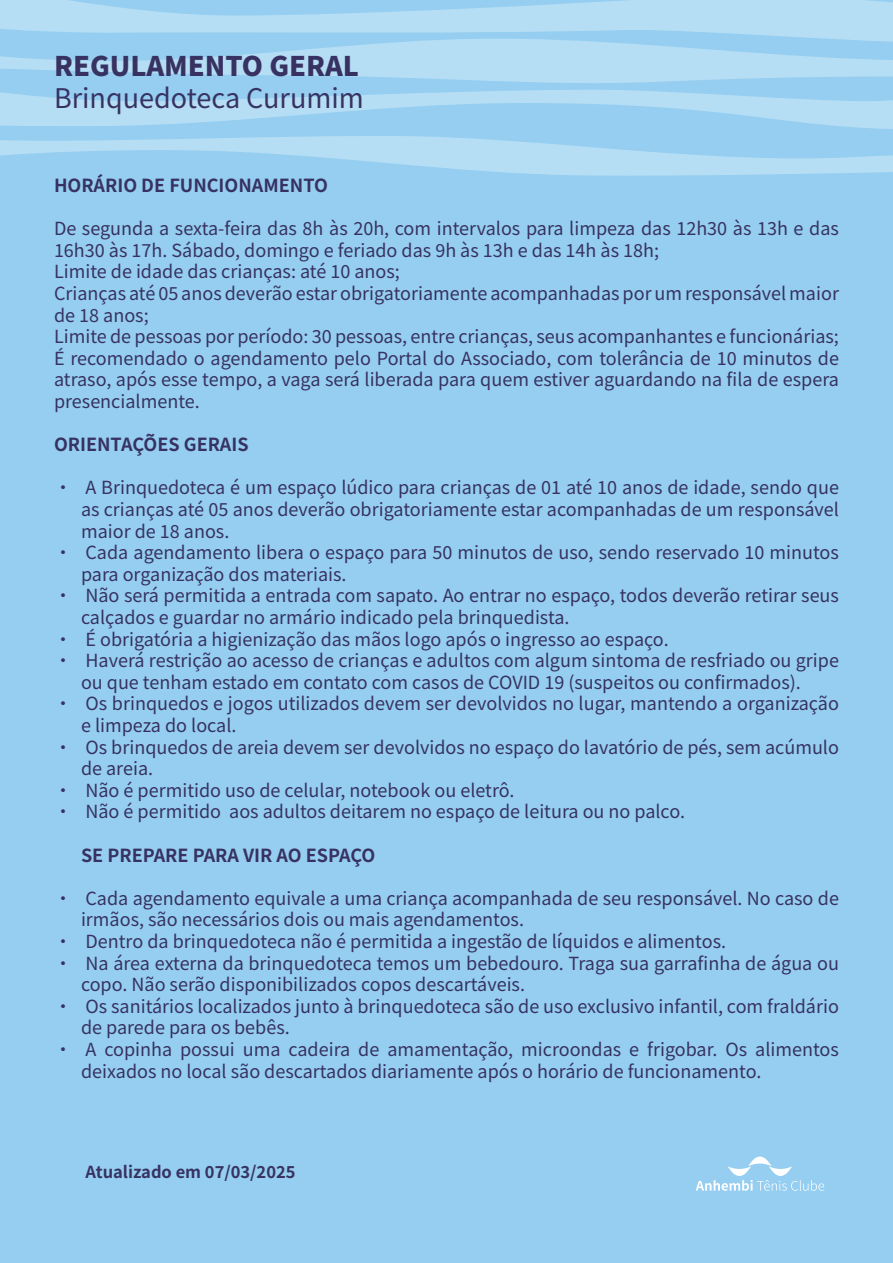
<style>
.page{position:relative;width:893px;height:1263px;background:#95cef0}
.page>*{position:absolute;margin:0;border:0;box-sizing:border-box;transform-origin:0 0}
.t1{font:27px "Noto Sans HK";color:#373262}
.t2{font:900 27px "Noto Sans HK";color:#373262}
.t3{font:18px/21.6px "Noto Sans HK";color:#373262}
.t4{font:700 18px "Noto Sans HK";color:#373262}
.t5{font:700 16.5px "Noto Sans HK";color:#373262}
</style>
<div class="page">
<svg style="left:0;top:136px;width:893px;height:40px"></svg>
<svg style="left:0;top:0;width:893px;height:129px"></svg>
<svg style="left:696px;top:1156px;width:128px;height:35px"></svg>
<h1 class="t2" style="left:54px;top:50px;width:306px">REGULAMENTO GERAL</h1>
<h1 class="t1" style="left:54px;top:83px;width:311px">Brinquedoteca Curumim</h1>
<p class="t4" style="left:54px;top:175px;width:275px">HORÁRIO DE FUNCIONAMENTO</p>
<p class="t3" style="left:54px;top:218px;width:786px">De segunda a sexta-feira das 8h às 20h, com intervalos para limpeza das 12h30 às 13h e das 16h30 às 17h. Sábado, domingo e feriado das 9h às 13h e das 14h às 18h;<br>Limite de idade das crianças: até 10 anos;<br>Crianças até 05 anos deverão estar obrigatoriamente acompanhadas por um responsável maior de 18 anos;<br>Limite de pessoas por período: 30 pessoas, entre crianças, seus acompanhantes e funcionárias; É recomendado o agendamento pelo Portal do Associado, com tolerância de 10 minutos de atraso, após esse tempo, a vaga será liberada para quem estiver aguardando na fila de espera presencialmente.</p>
<p class="t4" style="left:54px;top:434px;width:196px">ORIENTAÇÕES GERAIS</p>
<p class="t3" style="left:81px;top:477px;width:759px;text-align:justify;text-indent:-27px">• A Brinquedoteca é um espaço lúdico para crianças de 01 até 10 anos de idade, sendo que as crianças até 05 anos deverão obrigatoriamente estar acompanhadas de um responsável maior de 18 anos.</p>
<p class="t3" style="left:81px;top:542px;width:759px;text-indent:-27px">• Cada agendamento libera o espaço para 50 minutos de uso, sendo reservado 10 minutos para organização dos materiais.</p>
<p class="t3" style="left:81px;top:585px;width:759px;text-indent:-27px">• Não será permitida a entrada com sapato. Ao entrar no espaço, todos deverão retirar seus calçados e guardar no armário indicado pela brinquedista.</p>
<p class="t3" style="left:54px;top:628px;width:616px">• É obrigatória a higienização das mãos logo após o ingresso ao espaço.</p>
<p class="t3" style="left:81px;top:650px;width:759px;text-indent:-27px">• Haverá restrição ao acesso de crianças e adultos com algum sintoma de resfriado ou gripe ou que tenham estado em contato com casos de COVID 19 (suspeitos ou confirmados).</p>
<p class="t3" style="left:81px;top:693px;width:759px;text-indent:-27px">• Os brinquedos e jogos utilizados devem ser devolvidos no lugar, mantendo a organização e limpeza do local.</p>
<p class="t3" style="left:81px;top:736px;width:759px;text-indent:-27px">• Os brinquedos de areia devem ser devolvidos no espaço do lavatório de pés, sem acúmulo de areia.</p>
<p class="t3" style="left:54px;top:780px;width:462px">• Não é permitido uso de celular, notebook ou eletrô.</p>
<p class="t3" style="left:54px;top:801px;width:633px">• Não é permitido aos adultos deitarem no espaço de leitura ou no palco.</p>
<p class="t4" style="left:81px;top:845px;width:296px">SE PREPARE PARA VIR AO ESPAÇO</p>
<p class="t3" style="left:81px;top:888px;width:759px;text-indent:-27px">• Cada agendamento equivale a uma criança acompanhada de seu responsável. No caso de irmãos, são necessários dois ou mais agendamentos.</p>
<p class="t3" style="left:54px;top:931px;width:674px">• Dentro da brinquedoteca não é permitida a ingestão de líquidos e alimentos.</p>
<p class="t3" style="left:81px;top:952px;width:759px;text-indent:-27px">• Na área externa da brinquedoteca temos um bebedouro. Traga sua garrafinha de água ou copo. Não serão disponibilizados copos descartáveis.</p>
<p class="t3" style="left:81px;top:996px;width:759px;text-indent:-27px">• Os sanitários localizados junto à brinquedoteca são de uso exclusivo infantil, com fraldário de parede para os bebês.</p>
<p class="t3" style="left:81px;top:1039px;width:759px;text-indent:-27px">• A copinha possui uma cadeira de amamentação, microondas e frigobar. Os alimentos deixados no local são descartados diariamente após o horário de funcionamento.</p>
<p class="t5" style="left:85px;top:1162px;width:212px">Atualizado em 07/03/2025</p>
</div>
